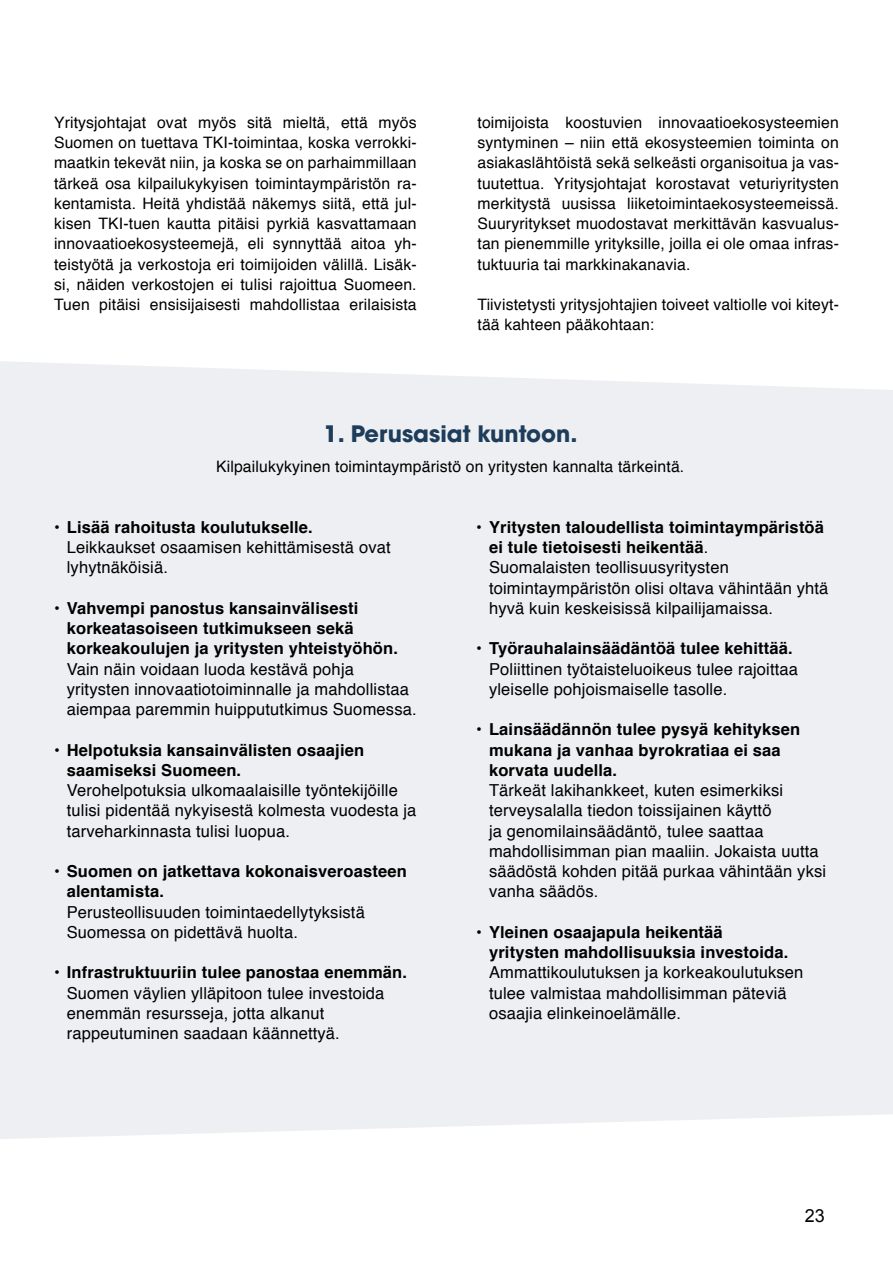
<style>
.page{position:relative;width:893px;height:1263px;background:#fff}
.page>*{position:absolute;margin:0;border:0;box-sizing:border-box;transform-origin:0 0}
.t1{font:700 22.5px "ITC Avant Garde Pro";color:#1d3d5a}
.t2{font:18px "Arial";color:#000}
.t3{font:16.5px/20.2px "Helvetica";letter-spacing:.01em;color:#000}
.t4{font:700 16.5px/20.2px "Helvetica";letter-spacing:.01em;color:#000}
.t5{font:15.75px/20.2px "Helvetica";letter-spacing:.01em;color:#000;text-align:justify}
.s1{font-weight:700}
.s2{font-weight:400}
</style>
<div class="page">
<div style="left:0;top:361px;width:893px;height:778px;background:#edeff2"></div>
<p class="t5" style="left:54px;top:113px;width:364px">Yritysjohtajat ovat myös sitä mieltä, että myös Suomen on tuettava TKI-toimintaa, koska verrokki&shy;maatkin tekevät niin, ja koska se on parhaimmillaan tärkeä osa kilpailukykyisen toimintaympäristön ra&shy;kentamista. Heitä yhdistää näkemys siitä, että jul&shy;kisen TKI-tuen kautta pitäisi pyrkiä kasvattamaan innovaatioekosysteemejä, eli synnyttää aitoa yh&shy;teistyötä ja verkostoja eri toimijoiden välillä. Lisäk&shy;si, näiden verkostojen ei tulisi rajoittua Suomeen.<br>Tuen pitäisi ensisijaisesti mahdollistaa erilaisista</p>
<p class="t5" style="left:477px;top:113px;width:363px">toimijoista koostuvien innovaatioekosysteemien syntyminen – niin että ekosysteemien toiminta on asiakaslähtöistä sekä selkeästi organisoitua ja vas&shy;tuutettua. Yritysjohtajat korostavat veturiyritysten merkitystä uusissa liiketoimintaekosysteemeissä.<br>Suuryritykset muodostavat merkittävän kasvualus&shy;tan pienemmille yrityksille, joilla ei ole omaa infras&shy;tuktuuria tai markkinakanavia.</p>
<p class="t5" style="left:477px;top:295px;width:363px">Tiivistetysti yritysjohtajien toiveet valtiolle voi kiteyt&shy;tää kahteen pääkohtaan:</p>
<h1 class="t1" style="left:324px;top:418px;width:255px">1. Perusasiat kuntoon.</h1>
<p class="t5" style="left:216px;top:457px;width:470px">Kilpailukykyinen toimintaympäristö on yritysten kannalta tärkeintä.</p>
<p class="t3" style="left:67px;top:517px;width:325px;text-indent:-13px">• <span class="s1">Lisää rahoitusta koulutukselle.<br></span>Leikkaukset osaamisen kehittämisestä ovat lyhytnäköisiä.</p>
<p class="t4" style="left:67px;top:598px;width:333px;text-indent:-13px"><span class="s2">•</span> Vahvempi panostus kansainvälisesti korkeatasoiseen tutkimukseen sekä korkeakoulujen ja yritysten yhteistyöhön.</p>
<p class="t3" style="left:67px;top:659px;width:351px">Vain näin voidaan luoda kestävä pohja yritysten innovaatiotoiminnalle ja mahdollistaa aiempaa paremmin huippututkimus Suomessa.</p>
<p class="t4" style="left:67px;top:740px;width:299px;text-indent:-13px"><span class="s2">•</span> Helpotuksia kansainvälisten osaajien saamiseksi Suomeen.</p>
<p class="t3" style="left:67px;top:781px;width:351px">Verohelpotuksia ulkomaalaisille työntekijöille tulisi pidentää nykyisestä kolmesta vuodesta ja tarveharkinnasta tulisi luopua.</p>
<p class="t4" style="left:67px;top:861px;width:342px;text-indent:-13px"><span class="s2">•</span> Suomen on jatkettava kokonaisveroasteen alentamista.</p>
<p class="t3" style="left:67px;top:902px;width:300px">Perusteollisuuden toimintaedellytyksistä<br>Suomessa on pidettävä huolta.</p>
<p class="t3" style="left:67px;top:963px;width:342px;text-indent:-13px">• <span class="s1">Infrastruktuuriin tulee panostaa enemmän.<br></span>Suomen väylien ylläpitoon tulee investoida enemmän resursseja, jotta alkanut rappeutuminen saadaan käännettyä.</p>
<p class="t3" style="left:489px;top:517px;width:341px;text-indent:-13px">• <span class="s1">Yritysten taloudellista toimintaympäristöä ei tule tietoisesti heikentää</span>.<br>Suomalaisten teollisuusyritysten toimintaympäristön olisi oltava vähintään yhtä hyvä kuin keskeisissä kilpailijamaissa.</p>
<p class="t3" style="left:489px;top:639px;width:310px;text-indent:-13px">• <span class="s1">Työrauhalainsäädäntöä tulee kehittää.<br></span>Poliittinen työtaisteluoikeus tulee rajoittaa yleiselle pohjoismaiselle tasolle.</p>
<p class="t4" style="left:489px;top:719px;width:313px;text-indent:-13px"><span class="s2">•</span> Lainsäädännön tulee pysyä kehityksen mukana ja vanhaa byrokratiaa ei saa korvata uudella.</p>
<p class="t3" style="left:489px;top:781px;width:339px">Tärkeät lakihankkeet, kuten esimerkiksi terveysalalla tiedon toissijainen käyttö<br>ja genomilainsäädäntö, tulee saattaa mahdollisimman pian maaliin. Jokaista uutta säädöstä kohden pitää purkaa vähintään yksi vanha säädös.</p>
<p class="t4" style="left:489px;top:922px;width:301px;text-indent:-13px"><span class="s2">•</span> Yleinen osaajapula heikentää yritysten mahdollisuuksia investoida.</p>
<p class="t3" style="left:489px;top:963px;width:316px">Ammattikoulutuksen ja korkeakoulutuksen tulee valmistaa mahdollisimman päteviä osaajia elinkeinoelämälle.</p>
<p class="t2" style="left:805px;top:1204px;width:22px">23</p>
</div>
